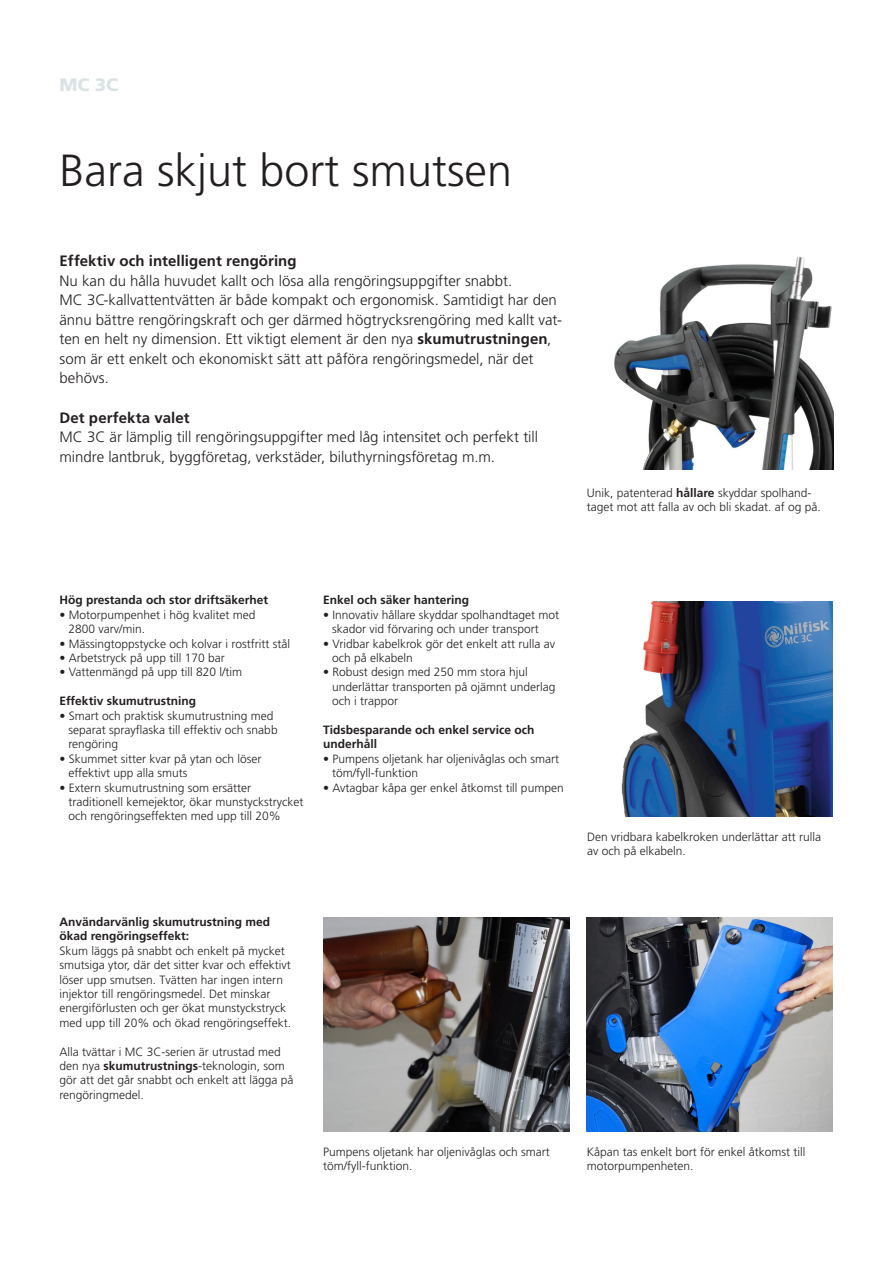
<style>
.page{position:relative;width:893px;height:1263px;background:#fff}
.page>*{position:absolute;margin:0;border:0;box-sizing:border-box;transform-origin:0 0}
.t1{font:300 45px "Frutiger LT Std";color:#231f20}
.t2{font:900 18px "Frutiger LT Std";color:#dae3e4}
.t3{font:300 15px/19.5px "Frutiger LT Std";color:#231f20}
.t4{font:700 15px "Frutiger LT Std";letter-spacing:.005em;color:#231f20}
.t5{font:300 12px/14.4px "Frutiger LT Std";color:#231f20}
.t6{font:700 12px/14.4px "Frutiger LT Std";color:#231f20}
.s1{font-weight:700}
</style>
<div class="page">
<img style="left:323px;top:917px;width:247px;height:214px">
<img style="left:587px;top:917px;width:246px;height:214px">
<img style="left:621px;top:602px;width:212px;height:214px">
<img style="left:614px;top:257px;width:219px;height:212px">
<p class="t2" style="left:60px;top:74px;width:60px">MC 3C</p>
<p class="t1" style="left:60px;top:145px;width:454px">Bara skjut bort smutsen</p>
<p class="t4" style="left:60px;top:252px;width:239px">Effektiv och intelligent rengöring</p>
<p class="t3" style="left:60px;top:271px;width:454px">Nu kan du hålla huvudet kallt och lösa alla rengöringsuppgifter snabbt.</p>
<p class="t3" style="left:60px;top:291px;width:504px">MC 3C-kallvattentvätten är både kompakt och ergonomisk. Samtidigt har den ännu bättre rengöringskraft och ger därmed högtrycksrengöring med kallt vat&shy;ten en helt ny dimension. Ett viktigt element är den nya <span class="s1">skumutrustningen</span>, som är ett enkelt och ekonomiskt sätt att påföra rengöringsmedel, när det behövs.</p>
<p class="t4" style="left:60px;top:408px;width:132px">Det perfekta valet</p>
<p class="t3" style="left:60px;top:427px;width:480px">MC 3C är lämplig till rengöringsuppgifter med låg intensitet och perfekt till</p>
<p class="t3" style="left:60px;top:447px;width:437px">mindre lantbruk, byggföretag, verkstäder, biluthyrningsföretag m.m.</p>
<p class="t5" style="left:587px;top:486px;width:236px">Unik, patenterad <span class="s1">hållare</span> skyddar spolhand&shy;taget mot att falla av och bli skadat. af og på.</p>
<p class="t6" style="left:60px;top:593px;width:210px">Hög prestanda och stor driftsäkerhet</p>
<p class="t5" style="left:60px;top:608px;width:198px">• Motorpumpenhet i hög kvalitet med</p>
<p class="t5" style="left:69px;top:622px;width:78px">2800 varv/min.</p>
<p class="t5" style="left:60px;top:636px;width:232px">• Mässingtoppstycke och kolvar i rostfritt stål</p>
<p class="t5" style="left:60px;top:651px;width:167px">• Arbetstryck på upp till 170 bar</p>
<p class="t5" style="left:60px;top:665px;width:184px">• Vattenmängd på upp till 820 l/tim</p>
<p class="t6" style="left:60px;top:694px;width:138px">Effektiv skumutrustning</p>
<p class="t5" style="left:60px;top:708px;width:216px">• Smart och praktisk skumutrustning med</p>
<p class="t5" style="left:69px;top:723px;width:211px">separat sprayflaska till effektiv och snabb</p>
<p class="t5" style="left:69px;top:737px;width:51px">rengöring</p>
<p class="t5" style="left:60px;top:752px;width:203px">• Skummet sitter kvar på ytan och löser</p>
<p class="t5" style="left:69px;top:766px;width:121px">effektivt upp alla smuts</p>
<p class="t5" style="left:60px;top:780px;width:193px">• Extern skumutrustning som ersätter</p>
<p class="t5" style="left:69px;top:795px;width:236px">traditionell kemejektor, ökar munstyckstrycket</p>
<p class="t5" style="left:69px;top:809px;width:214px">och rengöringseffekten med upp till 20%</p>
<p class="t6" style="left:323px;top:593px;width:148px">Enkel och säker hantering</p>
<p class="t5" style="left:323px;top:608px;width:237px">• Innovativ hållare skyddar spolhandtaget mot</p>
<p class="t5" style="left:332px;top:622px;width:208px">skador vid förvaring och under transport</p>
<p class="t5" style="left:323px;top:636px;width:234px">• Vridbar kabelkrok gör det enkelt att rulla av</p>
<p class="t5" style="left:332px;top:651px;width:82px">och på elkabeln</p>
<p class="t5" style="left:323px;top:665px;width:206px">• Robust design med 250 mm stora hjul</p>
<p class="t5" style="left:332px;top:680px;width:225px">underlättar transporten på ojämnt underlag</p>
<p class="t5" style="left:332px;top:694px;width:68px">och i trappor</p>
<p class="t6" style="left:323px;top:723px;width:213px">Tidsbesparande och enkel service och underhåll</p>
<p class="t5" style="left:323px;top:752px;width:238px">• Pumpens oljetank har oljenivåglas och smart</p>
<p class="t5" style="left:332px;top:766px;width:87px">töm/fyll-funktion</p>
<p class="t5" style="left:323px;top:780px;width:242px">• Avtagbar kåpa ger enkel åtkomst till pumpen</p>
<p class="t6" style="left:59px;top:915px;width:212px">Användarvänlig skumutrustning med ökad rengöringseffekt:</p>
<p class="t5" style="left:59px;top:944px;width:233px">Skum läggs på snabbt och enkelt på mycket smutsiga ytor, där det sitter kvar och effektivt löser upp smutsen. Tvätten har ingen intern injektor till rengöringsmedel. Det minskar energiförlusten och ger ökat munstyckstryck med upp till 20% och ökad rengöringseffekt.</p>
<p class="t5" style="left:59px;top:1044px;width:236px">Alla tvättar i MC 3C-serien är utrustad med den nya <span class="s1">skumutrustnings</span>-teknologin, som gör att det går snabbt och enkelt att lägga på rengöringmedel.</p>
<p class="t5" style="left:323px;top:1144px;width:228px">Pumpens oljetank har oljenivåglas och smart töm/fyll-funktion.</p>
<p class="t5" style="left:587px;top:830px;width:235px">Den vridbara kabelkroken underlättar att rulla av och på elkabeln.</p>
<p class="t5" style="left:587px;top:1144px;width:220px">Kåpan tas enkelt bort för enkel åtkomst till motorpumpenheten.</p>
</div>
